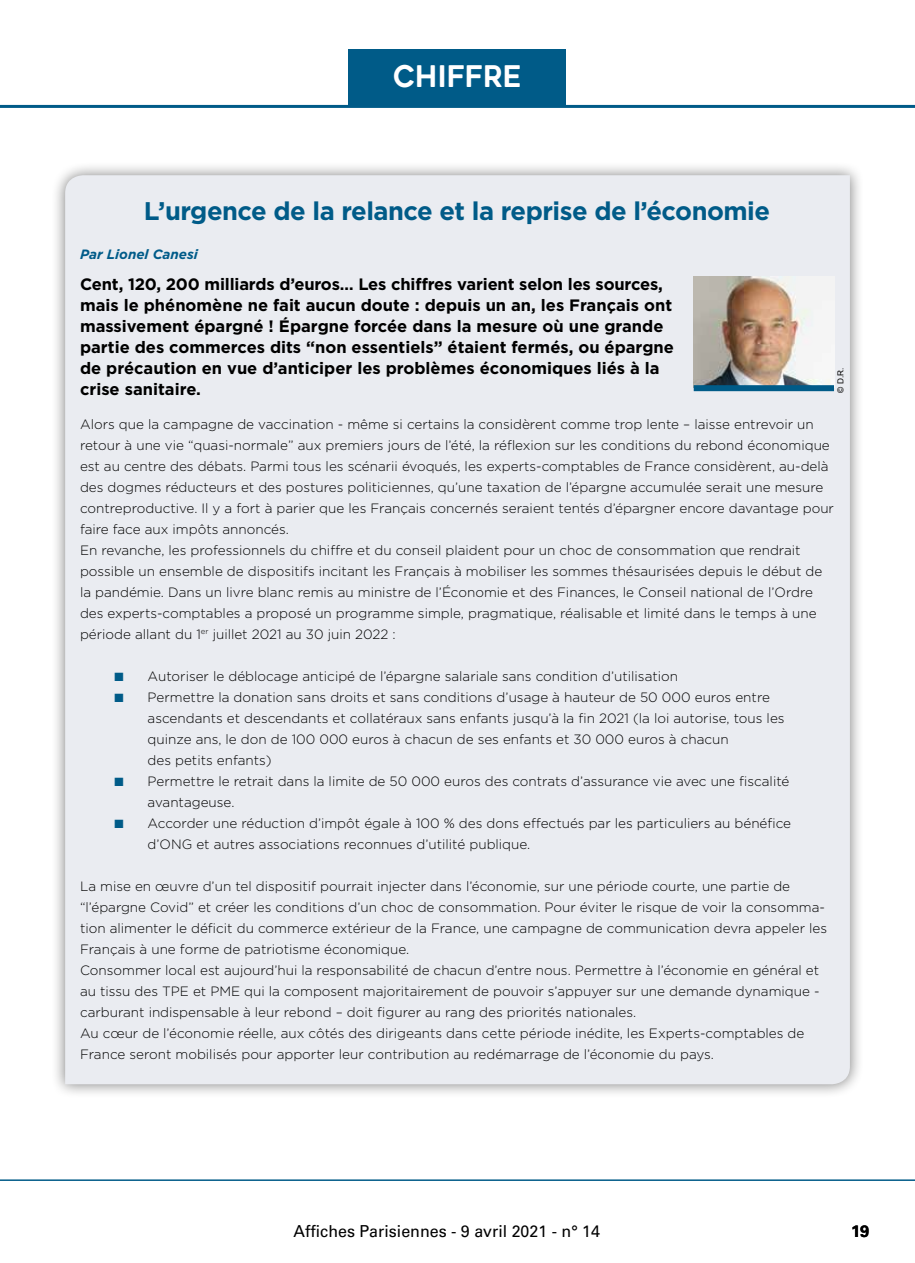
<style>
.page{position:relative;width:915px;height:1263px;background:#fff}
.page>*{position:absolute;margin:0;border:0;box-sizing:border-box;transform-origin:0 0}
.t1{font:29.7px "Renogare Soft";color:#fff;scale:.91 1}
.t2{font:700 25.5px "Gotham";letter-spacing:-.02em;color:#005b88}
.t3{font:700 16.5px/21px "Gotham";color:#000}
.t4{font:16.5px "Univers";color:#000}
.t5{font:700 16.5px "Univers";color:#000}
.t6{font:300 13.5px/21px "Gotham";color:#000}
.t7{font:italic 700 13.5px "Gotham";color:#005b89}
.t8{font:8.25px "Arial";color:#000}
.s1{color:#005b88}
</style>
<div class="page">
<hr style="left:0;top:1179px;width:914px;height:2px;background:#005b88">
<hr style="left:0;top:105px;width:914px;height:3px;background:#005b88">
<div style="left:349px;top:49px;width:217px;height:56px;background:#005b88"></div>
<div style="left:51px;top:161px;width:812px;height:938px;background:#000;opacity:.5"></div>
<div style="left:65px;top:175px;width:784px;height:909px;background:#eaecf1"></div>
<img style="left:693px;top:276px;width:140px;height:109px">
<div style="left:693px;top:385px;width:140px;height:6px;background:#005b88"></div>
<h1 class="t1" style="left:393px;top:57px;width:143px">SOCIÉTÉ</h1>
<h1 class="t1" style="left:393px;top:57px;width:142px">CHIFFRE</h1>
<h2 class="t2" style="left:144px;top:194px;width:627px">L’urgence de la relance et la reprise de l’économie</h2>
<p class="t7" style="left:80px;top:245px;width:119px">Par Lionel Canesi</p>
<p class="t3" style="left:80px;top:273px;width:595px">Cent, 120, 200 milliards d’euros… Les chiffres varient selon les sources, mais le phénomène ne fait aucun doute : depuis un an, les Français ont massivement épargné ! Épargne forcée dans la mesure où une grande partie des commerces dits “non essentiels” étaient fermés, ou épargne de précaution en vue d’anticiper les problèmes économiques liés à la crise sanitaire.</p>
<p class="t8" style="left:834px;top:393px;width:26px;rotate:-90deg">© D.R.</p>
<p class="t6" style="left:80px;top:413px;width:755px">Alors que la campagne de vaccination - même si certains la considèrent comme trop lente – laisse entrevoir un retour à une vie “quasi-normale” aux premiers jours de l’été, la réflexion sur les conditions du rebond économique est au centre des débats. Parmi tous les scénarii évoqués, les experts-comptables de France considèrent, au-delà des dogmes réducteurs et des postures politiciennes, qu’une taxation de l’épargne accumulée serait une mesure contreproductive. Il y a fort à parier que les Français concernés seraient tentés d’épargner encore davantage pour faire face aux impôts annoncés.<br>En revanche, les professionnels du chiffre et du conseil plaident pour un choc de consommation que rendrait possible un ensemble de dispositifs incitant les Français à mobiliser les sommes thésaurisées depuis le début de la pandémie. Dans un livre blanc remis au ministre de l’Économie et des Finances, le Conseil national de l’Ordre des experts-comptables a proposé un programme simple, pragmatique, réalisable et limité dans le temps à une période allant du 1<sup>er</sup> juillet 2021 au 30 juin 2022 :</p>
<p class="t6" style="left:114px;top:665px;width:565px"><span class="s1">■</span> Autoriser le déblocage anticipé de l’épargne salariale sans condition d’utilisation</p>
<p class="t6" style="left:147px;top:686px;width:638px;text-indent:-33px"><span class="s1">■</span> Permettre la donation sans droits et sans conditions d’usage à hauteur de 50 000 euros entre ascendants et descendants et collatéraux sans enfants jusqu’à la fin 2021 (la loi autorise, tous les quinze ans, le don de 100 000 euros à chacun de ses enfants et 30 000 euros à chacun<br>des petits enfants)</p>
<p class="t6" style="left:147px;top:770px;width:643px;text-indent:-33px"><span class="s1">■</span> Permettre le retrait dans la limite de 50 000 euros des contrats d’assurance vie avec une fiscalité avantageuse.</p>
<p class="t6" style="left:147px;top:812px;width:645px;text-indent:-33px"><span class="s1">■</span> Accorder une réduction d’impôt égale à 100 % des dons effectués par les particuliers au bénéfice d’ONG et autres associations reconnues d’utilité publique.</p>
<p class="t6" style="left:80px;top:875px;width:748px">La mise en œuvre d’un tel dispositif pourrait injecter dans l’économie, sur une période courte, une partie de “l’épargne Covid” et créer les conditions d’un choc de consommation. Pour éviter le risque de voir la consomma&shy;tion alimenter le déficit du commerce extérieur de la France, une campagne de communication devra appeler les Français à une forme de patriotisme économique.<br>Consommer local est aujourd’hui la responsabilité de chacun d’entre nous. Permettre à l’économie en général et au tissu des TPE et PME qui la composent majoritairement de pouvoir s’appuyer sur une demande dynamique - carburant indispensable à leur rebond – doit figurer au rang des priorités nationales.<br>Au cœur de l’économie réelle, aux côtés des dirigeants dans cette période inédite, les Experts-comptables de France seront mobilisés pour apporter leur contribution au redémarrage de l’économie du pays.</p>
<p class="t4" style="left:293px;top:1222px;width:308px">Affiches Parisiennes - 9 avril 2021 - n° 14</p>
<p class="t5" style="left:850px;top:1222px;width:20px">19</p>
</div>
